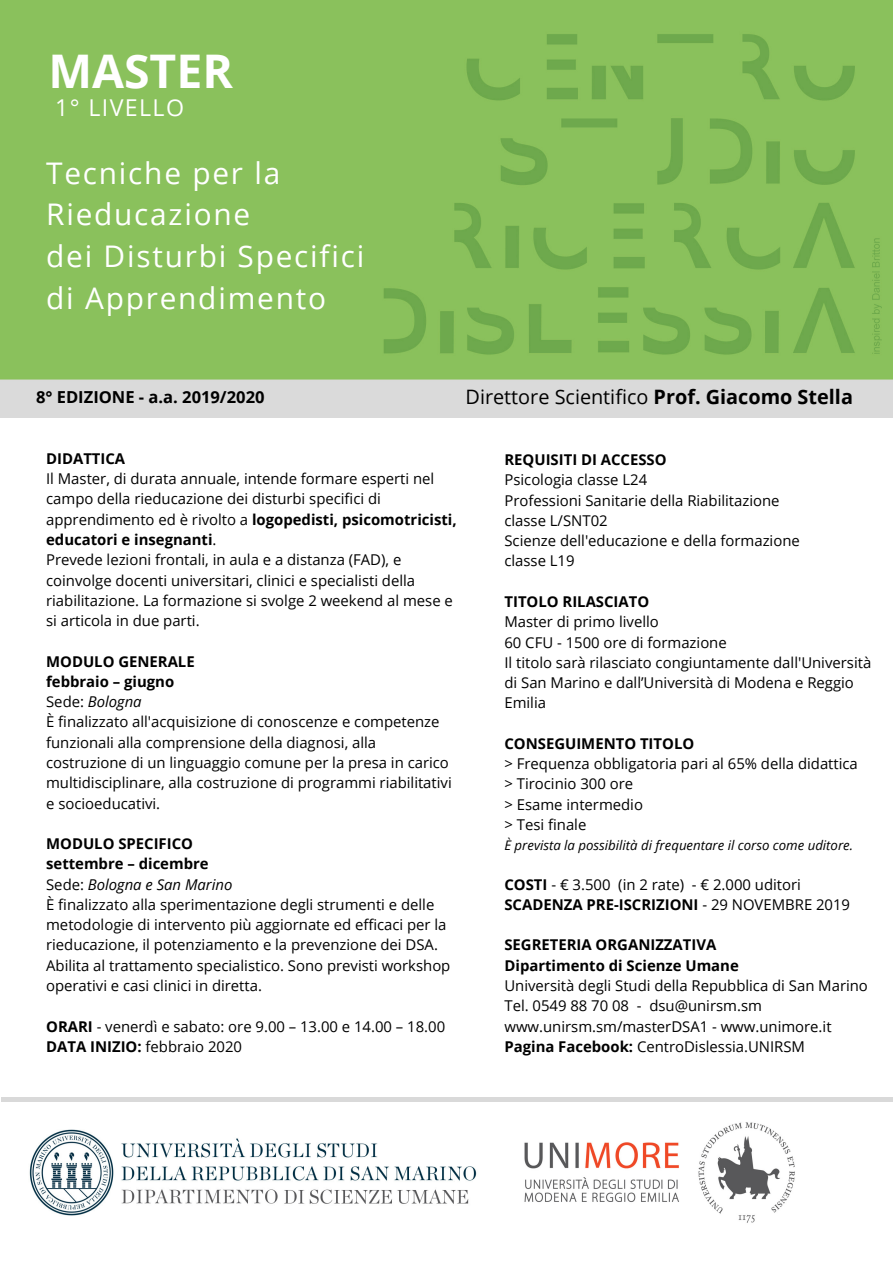
<style>
.page{position:relative;width:893px;height:1263px;background:#fff}
.page>*{position:absolute;margin:0;border:0;box-sizing:border-box;transform-origin:0 0}
.t1{font:700 46.35px "Open Sans";color:#fff}
.t2{font:29.85px/41.7px "Open Sans";letter-spacing:.06em;color:#fff}
.t3{font:23.25px "Open Sans";letter-spacing:.06em;color:#fff}
.t4{font:19.8px "Open Sans";color:#000}
.t5{font:700 16.5px "Open Sans";color:#000}
.t6{font:14.85px/20.2px "Open Sans";color:#000}
.t7{font:700 14.85px/20.2px "Open Sans";color:#000}
.t8{font:italic 13.2px "Open Sans";color:#000}
.s1{font-weight:700}
.s2{font-style:italic}
</style>
<div class="page">
<img style="left:29px;top:1129px;width:448px;height:87px">
<img style="left:524px;top:1122px;width:271px;height:101px">
<hr style="left:1px;top:1097px;width:892px;height:4px;background:#d9d9d9">
<img style="left:0;top:0;width:893px;height:418px">
<h1 class="t1" style="left:48px;top:38px;width:186px">MASTER</h1>
<h3 class="t3" style="left:55px;top:91px;width:130px">1° LIVELLO</h3>
<h2 class="t2" style="left:46px;top:151px;width:320px">Tecniche per la<br>Rieducazione<br>dei Disturbi Specifici di Apprendimento</h2>
<p class="t5" style="left:36px;top:385px;width:230px">8° EDIZIONE - a.a. 2019/2020</p>
<h3 class="t4" style="left:466px;top:383px;width:389px">Direttore Scientifico <span class="s1">Prof. Giacomo Stella</span></h3>
<p class="t7" style="left:46px;top:448px;width:81px">DIDATTICA</p>
<p class="t6" style="left:46px;top:468px;width:412px">Il Master, di durata annuale, intende formare esperti nel campo della rieducazione dei disturbi specifici di apprendimento ed è rivolto a <span class="s1">logopedisti, psicomotricisti, educatori e insegnanti</span>.<br>Prevede lezioni frontali, in aula e a distanza (FAD), e coinvolge docenti universitari, clinici e specialisti della riabilitazione. La formazione si svolge 2 weekend al mese e si articola in due parti.</p>
<p class="t6" style="left:46px;top:651px;width:407px"><span class="s1">MODULO GENERALE<br>febbraio – giugno<br></span>Sede: <span class="s2">Bologna<br></span>È finalizzato all'acquisizione di conoscenze e competenze funzionali alla comprensione della diagnosi, alla costruzione di un linguaggio comune per la presa in carico multidisciplinare, alla costruzione di programmi riabilitativi e socioeducativi.</p>
<p class="t6" style="left:46px;top:833px;width:406px"><span class="s1">MODULO SPECIFICO<br>settembre – dicembre<br></span>Sede: <span class="s2">Bologna e San Marino<br></span>È finalizzato alla sperimentazione degli strumenti e delle metodologie di intervento più aggiornate ed efficaci per la rieducazione, il potenziamento e la prevenzione dei DSA.<br>Abilita al trattamento specialistico. Sono previsti workshop operativi e casi clinici in diretta.</p>
<p class="t6" style="left:46px;top:1015px;width:401px"><span class="s1">ORARI</span> - venerdì e sabato: ore 9.00 – 13.00 e 14.00 – 18.00<br><span class="s1">DATA INIZIO:</span> febbraio 2020</p>
<p class="t7" style="left:504px;top:449px;width:164px">REQUISITI DI ACCESSO</p>
<p class="t6" style="left:504px;top:469px;width:297px">Psicologia classe L24<br>Professioni Sanitarie della Riabilitazione classe L/SNT02<br>Scienze dell'educazione e della formazione classe L19</p>
<p class="t7" style="left:504px;top:591px;width:146px">TITOLO RILASCIATO</p>
<p class="t6" style="left:504px;top:611px;width:368px">Master di primo livello<br>60 CFU - 1500 ore di formazione<br>Il titolo sarà rilasciato congiuntamente dall'Università di San Marino e dall’Università di Modena e Reggio Emilia</p>
<p class="t7" style="left:504px;top:733px;width:191px">CONSEGUIMENTO TITOLO</p>
<p class="t6" style="left:504px;top:753px;width:355px">&gt; Frequenza obbligatoria pari al 65% della didattica &gt; Tirocinio 300 ore<br>&gt; Esame intermedio<br>&gt; Tesi finale</p>
<p class="t8" style="left:504px;top:836px;width:350px">È prevista la possibilità di frequentare il corso come uditore.</p>
<p class="t6" style="left:504px;top:874px;width:347px"><span class="s1">COSTI</span> - € 3.500 (in 2 rate) - € 2.000 uditori<br><span class="s1">SCADENZA PRE-ISCRIZIONI</span> - 29 NOVEMBRE 2019</p>
<p class="t7" style="left:504px;top:934px;width:236px">SEGRETERIA ORGANIZZATIVA<br>Dipartimento di Scienze Umane</p>
<p class="t6" style="left:504px;top:975px;width:365px">Università degli Studi della Repubblica di San Marino Tel. 0549 88 70 08 - dsu@unirsm.sm www.unirsm.sm/masterDSA1 - www.unimore.it <span class="s1">Pagina Facebook:</span> CentroDislessia.UNIRSM</p>
</div>
